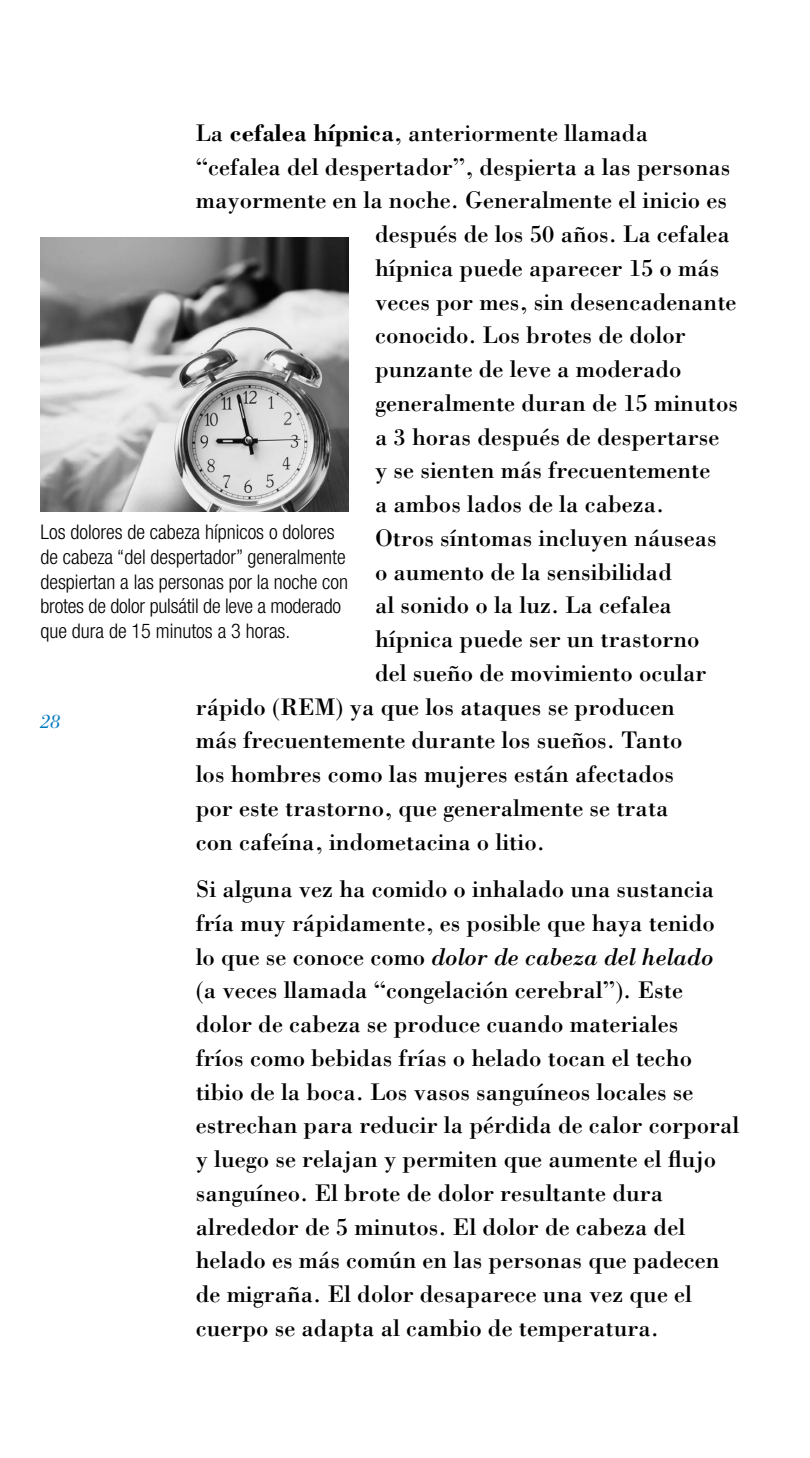
<style>
.page{position:relative;width:810px;height:1458px;background:#fff}
.page>*{position:absolute;margin:0;border:0;box-sizing:border-box;transform-origin:0 0}
.Body{font:24.75px/33.8px "Bodoni";color:#000}
.t1{font:300 condensed 20.25px/24.8px "Helvetica Neue LT Std";color:#000}
.t2{font:italic 20.25px "Bodoni";color:#0079c1}
.s1{font-weight:700}
.s2{font-style:italic}
</style>
<div class="page">
<img style="left:41px;top:238px;width:307px;height:273px">
<p class="Body" style="left:196px;top:115px;width:454px">La <span class="s1">cefalea hípnica</span>, anteriormente llamada</p>
<p class="Body" style="left:196px;top:149px;width:536px">“cefalea del despertador”, despierta a las personas</p>
<p class="Body" style="left:196px;top:183px;width:533px">mayormente en la noche. Generalmente el inicio es</p>
<p class="Body" style="left:375px;top:216px;width:356px">después de los 50 años. La cefalea</p>
<p class="Body" style="left:375px;top:250px;width:346px">hípnica puede aparecer 15 o más</p>
<p class="Body" style="left:375px;top:284px;width:363px">veces por mes, sin desencadenante</p>
<p class="Body" style="left:375px;top:318px;width:312px">conocido. Los brotes de dolor</p>
<p class="Body" style="left:375px;top:352px;width:308px">punzante de leve a moderado</p>
<p class="Body" style="left:375px;top:385px;width:365px">generalmente duran de 15 minutos</p>
<p class="Body" style="left:375px;top:419px;width:346px">a 3 horas después de despertarse</p>
<p class="Body" style="left:375px;top:453px;width:337px">y se sienten más frecuentemente</p>
<p class="Body" style="left:375px;top:487px;width:291px">a ambos lados de la cabeza.</p>
<p class="Body" style="left:375px;top:520px;width:343px">Otros síntomas incluyen náuseas</p>
<p class="Body" style="left:375px;top:554px;width:299px">o aumento de la sensibilidad</p>
<p class="Body" style="left:375px;top:588px;width:299px">al sonido o la luz. La cefalea</p>
<p class="Body" style="left:375px;top:622px;width:326px">hípnica puede ser un trastorno</p>
<p class="Body" style="left:375px;top:655px;width:333px">del sueño de movimiento ocular</p>
<p class="Body" style="left:196px;top:689px;width:481px">rápido (REM) ya que los ataques se producen</p>
<p class="Body" style="left:196px;top:723px;width:488px">más frecuentemente durante los sueños. Tanto</p>
<p class="Body" style="left:196px;top:757px;width:480px">los hombres como las mujeres están afectados</p>
<p class="Body" style="left:196px;top:790px;width:474px">por este trastorno, que generalmente se trata</p>
<p class="Body" style="left:196px;top:824px;width:351px">con cafeína, indometacina o litio.</p>
<p class="Body" style="left:196px;top:871px;width:545px">Si alguna vez ha comido o inhalado una sustancia fría muy rápidamente, es posible que haya tenido lo que se conoce como <span class="s2">dolor de cabeza del helado </span>(a veces llamada “congelación cerebral”). Este dolor de cabeza se produce cuando materiales<br>fríos como bebidas frías o helado tocan el techo tibio de la boca. Los vasos sanguíneos locales se estrechan para reducir la pérdida de calor corporal y luego se relajan y permiten que aumente el flujo sanguíneo. El brote de dolor resultante dura alrededor de 5 minutos. El dolor de cabeza del helado es más común en las personas que padecen de migraña. El dolor desaparece una vez que el cuerpo se adapta al cambio de temperatura.</p>
<p class="t1" style="left:40px;top:519px;width:309px">Los dolores de cabeza hípnicos o dolores de cabeza “del despertador” generalmente despiertan a las personas por la noche con brotes de dolor pulsátil de leve a moderado que dura de 15 minutos a 3 horas.</p>
<p class="t2" style="left:40px;top:710px;width:22px">28</p>
</div>
